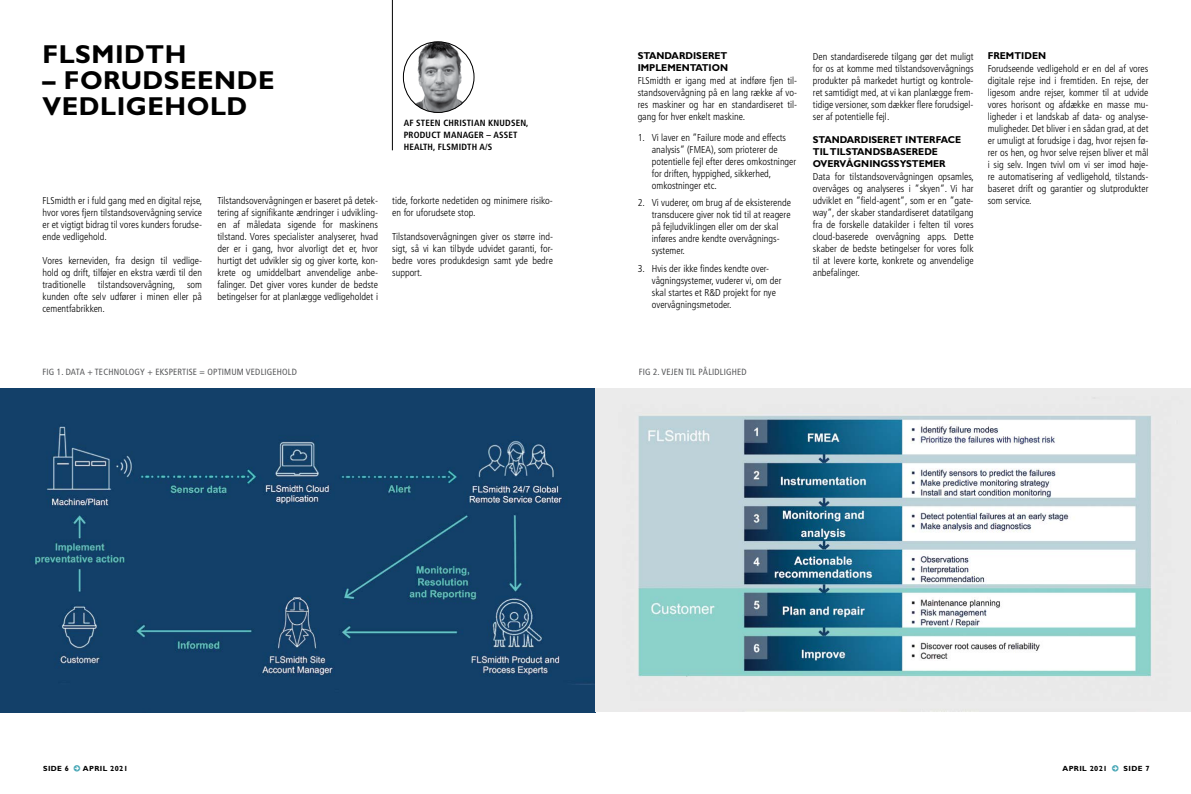
<style>
.page{position:relative;width:1191px;height:794px;background:#fff}
.page>*{position:absolute;margin:0;border:0;box-sizing:border-box;transform-origin:0 0}
.t1{font:700 26px/26px "Gill Sans";letter-spacing:.02em;color:#000}
.t2{font:300 condensed 10px/12px "Frutiger";color:#000;text-align:justify}
.t3{font:700 10px/12px "Gill Sans";color:#000;scale:.95 1}
.t4{font:condensed 9px "Frutiger";letter-spacing:.02em;color:#58595b}
.t5{font:700 condensed 9px/12px "Frutiger";letter-spacing:.02em;color:#000}
.t6{font:700 7.5px "Gill Sans";letter-spacing:.05em;color:#000}
</style>
<div class="page">
<hr style="left:392px;top:0;width:1px;height:150px;background:#000">
<svg style="left:403px;top:42px;width:71px;height:70px"></svg>
<img style="left:403px;top:42px;width:71px;height:70px;border-radius:35px">
<div style="left:403px;top:42px;width:71px;height:71px;border:1px solid #000;border-radius:50%"></div>
<img style="left:0;top:389px;width:1191px;height:323px">
<h1 class="t1" style="left:43px;top:40px;width:145px">FLSMIDTH</h1>
<h1 class="t1" style="left:43px;top:66px;width:234px">– FORUDSEENDE<br>VEDLIGEHOLD</h1>
<p class="t5" style="left:404px;top:117px;width:126px">AF STEEN CHRISTIAN KNUDSEN,<br>PRODUCT MANAGER – ASSET<br>HEALTH, FLSMIDTH A/S</p>
<p class="t2" style="left:43px;top:195px;width:161px">FLSmidth er i fuld gang med en digital rejse, hvor vores fjern tilstandsovervågning service er et vigtigt bidrag til vores kunders forudse&shy;ende vedligehold.</p>
<p class="t2" style="left:43px;top:255px;width:161px">Vores kerneviden, fra design til vedlige&shy;hold og drift, tilføjer en ekstra værdi til den traditionelle tilstandsovervågning, som kunden ofte selv udfører i minen eller på cementfabrikken.</p>
<p class="t2" style="left:217px;top:195px;width:162px">Tilstandsovervågningen er baseret på detek&shy;tering af signifikante ændringer i udvikling&shy;en af måledata sigende for maskinens tilstand. Vores specialister analyserer, hvad der er i gang, hvor alvorligt det er, hvor hurtigt det udvikler sig og giver korte, kon&shy;krete og umiddelbart anvendelige anbe&shy;falinger. Det giver vores kunder de bedste betingelser for at planlægge vedligeholdet i</p>
<p class="t2" style="left:392px;top:195px;width:162px">tide, forkorte nedetiden og minimere risiko&shy;en for uforudsete stop.</p>
<p class="t2" style="left:392px;top:231px;width:162px">Tilstandsovervågningen giver os større ind&shy;sigt, så vi kan tilbyde udvidet garanti, for&shy;bedre vores produkdesign samt yde bedre support.</p>
<p class="t3" style="left:637px;top:50px;width:97px">STANDARDISERET<br>IMPLEMENTATION</p>
<p class="t2" style="left:637px;top:75px;width:161px">FLSmidth er igang med at indføre fjen til&shy;standsovervågning på en lang række af vo&shy;res maskiner og har en standardiseret til&shy;gang for hver enkelt maskine.</p>
<p class="t2" style="left:652px;top:131px;width:146px;text-align:left;text-indent:-14px">1. Vi laver en ”Failure mode and effects analysis” (FMEA), som prioterer de potentielle fejl efter deres omkostninger for driften, hyppighed, sikkerhed, omkostninger etc.</p>
<p class="t2" style="left:652px;top:197px;width:141px;text-align:left;text-indent:-14px">2. Vi vuderer, om brug af de eksisterende transducere giver nok tid til at reagere på fejludviklingen eller om der skal inføres andre kendte overvågnings&shy;systemer.</p>
<p class="t2" style="left:652px;top:263px;width:131px;text-align:left;text-indent:-14px">3. Hvis der ikke findes kendte over&shy;vågningsystemer, vuderer vi, om der skal startes et R&amp;D projekt for nye overvågningsmetoder.</p>
<p class="t2" style="left:813px;top:51px;width:162px">Den standardiserede tilgang gør det muligt for os at komme med tilstandsovervågnings produkter på markedet hurtigt og kontrole&shy;ret samtidigt med, at vi kan planlægge frem&shy;tidige versioner, som dækker flere forudsigel&shy;ser af potentielle fejl.</p>
<p class="t3" style="left:813px;top:134px;width:158px">STANDARDISERET INTERFACE<br>TIL TILSTANDSBASEREDE<br>OVERVÅGNINGSSYSTEMER</p>
<p class="t2" style="left:813px;top:171px;width:162px">Data for tilstandsovervågningen opsamles, overvåges og analyseres i ”skyen”. Vi har udviklet en ”field-agent”, som er en ”gate&shy;way”, der skaber standardiseret datatilgang fra de forskelle datakilder i felten til vores cloud-baserede overvågning apps. Dette skaber de bedste betingelser for vores folk til at levere korte, konkrete og anvendelige anbefalinger.</p>
<p class="t3" style="left:987px;top:50px;width:63px">FREMTIDEN</p>
<p class="t2" style="left:987px;top:63px;width:162px">Forudseende vedligehold er en del af vores digitale rejse ind i fremtiden. En rejse, der ligesom andre rejser, kommer til at udvide vores horisont og afdække en masse mu&shy;ligheder i et landskab af data- og analyse&shy;muligheder. Det bliver i en sådan grad, at det er umuligt at forudsige i dag, hvor rejsen fø&shy;rer os hen, og hvor selve rejsen bliver et mål i sig selv. Ingen tvivl om vi ser imod høje&shy;re automatisering af vedligehold, tilstands&shy;baseret drift og garantier og slutprodukter som service.</p>
<p class="t4" style="left:43px;top:367px;width:256px">FIG 1. DATA + TECHNOLOGY + EKSPERTISE = OPTIMUM VEDLIGEHOLD</p>
<p class="t4" style="left:638px;top:367px;width:109px">FIG 2. VEJEN TIL PÅLIDLIGHED</p>
<p class="t6" style="left:43px;top:764px;width:27px">SIDE 6</p>
<p class="t6" style="left:83px;top:764px;width:46px">APRIL 2021</p>
<p class="t6" style="left:1062px;top:764px;width:46px">APRIL 2021</p>
<p class="t6" style="left:1123px;top:764px;width:27px">SIDE 7</p>
</div>
